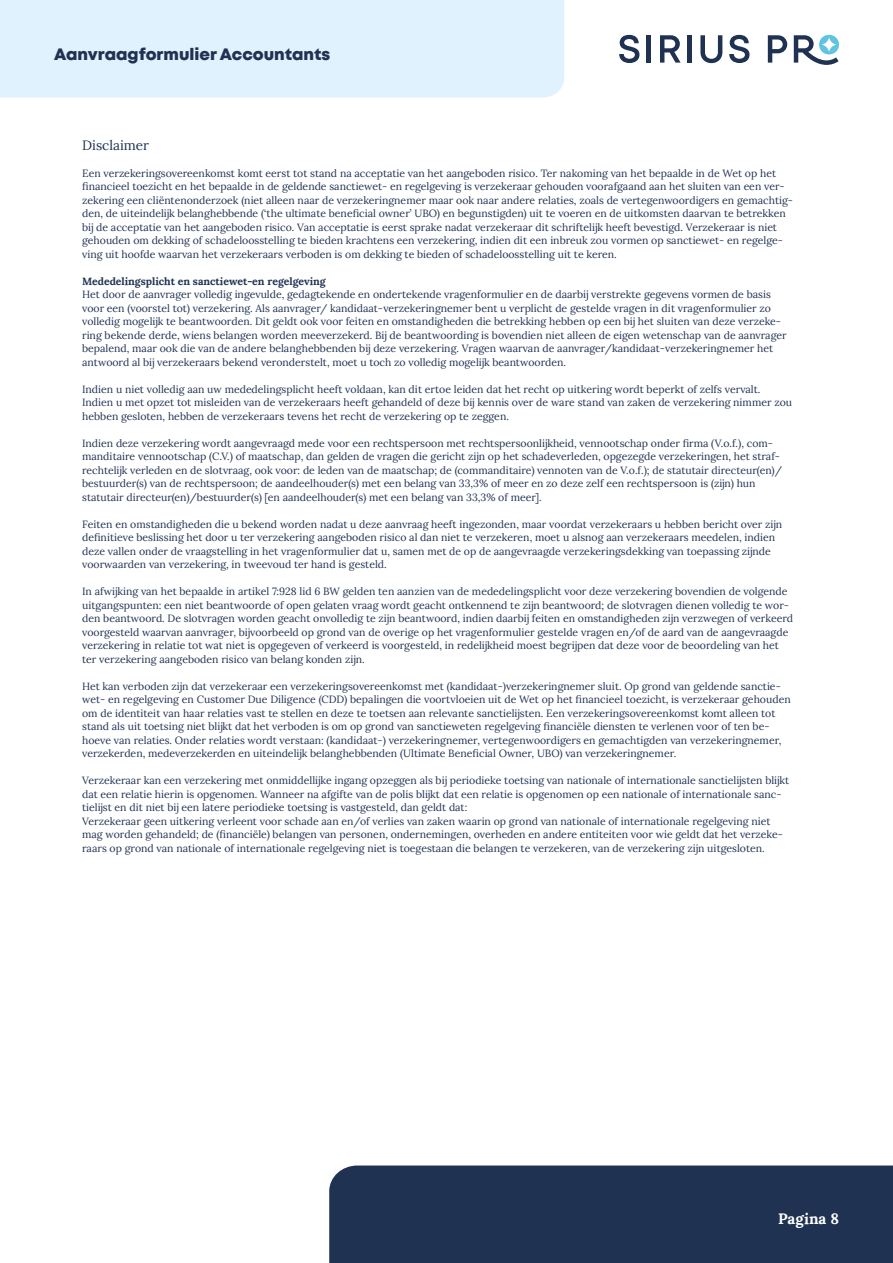
<style>
.page{position:relative;width:893px;height:1263px;background:#fff}
.page>*{position:absolute;margin:0;border:0;box-sizing:border-box;transform-origin:0 0}
.t1{font:16.5px "Mont Heavy DEMO";color:#203252}
.t2{font:700 15px "Lora";color:#fff}
.t3{font:13.5px "Lora";color:#203252}
.t4{font:10.5px/13.5px "Lora";color:#203252}
.t5{font:700 10.5px "Lora";color:#203252}
</style>
<div class="page">
<div style="left:0;top:0;width:564px;height:97px;background:#dff2fd"></div>
<svg style="left:619px;top:35px;width:20px;height:28px"></svg>
<hr style="left:647px;top:35px;width:4px;height:28px;background:#203252">
<svg style="left:660px;top:35px;width:21px;height:28px"></svg>
<div style="left:687px;top:35px;width:5px;height:28px;background:#203252"></div>
<svg style="left:700px;top:35px;width:22px;height:28px"></svg>
<svg style="left:729px;top:35px;width:20px;height:28px"></svg>
<svg style="left:768px;top:35px;width:19px;height:28px"></svg>
<svg style="left:794px;top:35px;width:45px;height:30px"></svg>
<div style="left:329px;top:1165px;width:564px;height:98px;background:#203252"></div>
<h1 class="t1" style="left:54px;top:45px;width:278px">Aanvraagformulier Accountants</h1>
<p class="t3" style="left:82px;top:135px;width:68px">Disclaimer</p>
<p class="t4" style="left:82px;top:165px;width:712px">Een verzekeringsovereenkomst komt eerst tot stand na acceptatie van het aangeboden risico. Ter nakoming van het bepaalde in de Wet op het financieel toezicht en het bepaalde in de geldende sanctiewet- en regelgeving is verzekeraar gehouden voorafgaand aan het sluiten van een ver&shy;zekering een cliëntenonderzoek (niet alleen naar de verzekeringnemer maar ook naar andere relaties, zoals de vertegenwoordigers en gemachtig&shy;den, de uiteindelijk belanghebbende (‘the ultimate beneficial owner’ UBO) en begunstigden) uit te voeren en de uitkomsten daarvan te betrekken bij de acceptatie van het aangeboden risico. Van acceptatie is eerst sprake nadat verzekeraar dit schriftelijk heeft bevestigd. Verzekeraar is niet gehouden om dekking of schadeloosstelling te bieden krachtens een verzekering, indien dit een inbreuk zou vormen op sanctiewet- en regelge&shy;ving uit hoofde waarvan het verzekeraars verboden is om dekking te bieden of schadeloosstelling uit te keren.</p>
<p class="t5" style="left:82px;top:272px;width:245px">Mededelingsplicht en sanctiewet-en regelgeving</p>
<p class="t4" style="left:82px;top:287px;width:706px">Het door de aanvrager volledig ingevulde, gedagtekende en ondertekende vragenformulier en de daarbij verstrekte gegevens vormen de basis voor een (voorstel tot) verzekering. Als aanvrager/ kandidaat-verzekeringnemer bent u verplicht de gestelde vragen in dit vragenformulier zo volledig mogelijk te beantwoorden. Dit geldt ook voor feiten en omstandigheden die betrekking hebben op een bij het sluiten van deze verzeke&shy;ring bekende derde, wiens belangen worden meeverzekerd. Bij de beantwoording is bovendien niet alleen de eigen wetenschap van de aanvrager bepalend, maar ook die van de andere belanghebbenden bij deze verzekering. Vragen waarvan de aanvrager/kandidaat-verzekeringnemer het antwoord al bij verzekeraars bekend veronderstelt, moet u toch zo volledig mogelijk beantwoorden.</p>
<p class="t4" style="left:82px;top:381px;width:711px">Indien u niet volledig aan uw mededelingsplicht heeft voldaan, kan dit ertoe leiden dat het recht op uitkering wordt beperkt of zelfs vervalt.<br>Indien u met opzet tot misleiden van de verzekeraars heeft gehandeld of deze bij kennis over de ware stand van zaken de verzekering nimmer zou hebben gesloten, hebben de verzekeraars tevens het recht de verzekering op te zeggen.</p>
<p class="t4" style="left:82px;top:435px;width:701px">Indien deze verzekering wordt aangevraagd mede voor een rechtspersoon met rechtspersoonlijkheid, vennootschap onder firma (V.o.f.), com&shy;manditaire vennootschap (C.V.) of maatschap, dan gelden de vragen die gericht zijn op het schadeverleden, opgezegde verzekeringen, het straf&shy;rechtelijk verleden en de slotvraag, ook voor: de leden van de maatschap; de (commanditaire) vennoten van de V.o.f.); de statutair directeur(en)/ bestuurder(s) van de rechtspersoon; de aandeelhouder(s) met een belang van 33,3% of meer en zo deze zelf een rechtspersoon is (zijn) hun statutair directeur(en)/bestuurder(s) [en aandeelhouder(s) met een belang van 33,3% of meer].</p>
<p class="t4" style="left:82px;top:517px;width:702px">Feiten en omstandigheden die u bekend worden nadat u deze aanvraag heeft ingezonden, maar voordat verzekeraars u hebben bericht over zijn definitieve beslissing het door u ter verzekering aangeboden risico al dan niet te verzekeren, moet u alsnog aan verzekeraars meedelen, indien deze vallen onder de vraagstelling in het vragenformulier dat u, samen met de op de aangevraagde verzekeringsdekking van toepassing zijnde voorwaarden van verzekering, in tweevoud ter hand is gesteld.</p>
<p class="t4" style="left:82px;top:584px;width:712px">In afwijking van het bepaalde in artikel 7:928 lid 6 BW gelden ten aanzien van de mededelingsplicht voor deze verzekering bovendien de volgende uitgangspunten: een niet beantwoorde of open gelaten vraag wordt geacht ontkennend te zijn beantwoord; de slotvragen dienen volledig te wor&shy;den beantwoord. De slotvragen worden geacht onvolledig te zijn beantwoord, indien daarbij feiten en omstandigheden zijn verzwegen of verkeerd voorgesteld waarvan aanvrager, bijvoorbeeld op grond van de overige op het vragenformulier gestelde vragen en/of de aard van de aangevraagde verzekering in relatie tot wat niet is opgegeven of verkeerd is voorgesteld, in redelijkheid moest begrijpen dat deze voor de beoordeling van het ter verzekering aangeboden risico van belang konden zijn.</p>
<p class="t4" style="left:82px;top:679px;width:710px">Het kan verboden zijn dat verzekeraar een verzekeringsovereenkomst met (kandidaat-)verzekeringnemer sluit. Op grond van geldende sanctie&shy;wet- en regelgeving en Customer Due Diligence (CDD) bepalingen die voortvloeien uit de Wet op het financieel toezicht, is verzekeraar gehouden om de identiteit van haar relaties vast te stellen en deze te toetsen aan relevante sanctielijsten. Een verzekeringsovereenkomst komt alleen tot stand als uit toetsing niet blijkt dat het verboden is om op grond van sanctieweten regelgeving financiële diensten te verlenen voor of ten be&shy;hoeve van relaties. Onder relaties wordt verstaan: (kandidaat-) verzekeringnemer, vertegenwoordigers en gemachtigden van verzekeringnemer, verzekerden, medeverzekerden en uiteindelijk belanghebbenden (Ultimate Beneficial Owner, UBO) van verzekeringnemer.</p>
<p class="t4" style="left:82px;top:773px;width:709px">Verzekeraar kan een verzekering met onmiddellijke ingang opzeggen als bij periodieke toetsing van nationale of internationale sanctielijsten blijkt dat een relatie hierin is opgenomen. Wanneer na afgifte van de polis blijkt dat een relatie is opgenomen op een nationale of internationale sanc&shy;tielijst en dit niet bij een latere periodieke toetsing is vastgesteld, dan geldt dat:<br>Verzekeraar geen uitkering verleent voor schade aan en/of verlies van zaken waarin op grond van nationale of internationale regelgeving niet mag worden gehandeld; de (financiële) belangen van personen, ondernemingen, overheden en andere entiteiten voor wie geldt dat het verzeke&shy;raars op grond van nationale of internationale regelgeving niet is toegestaan die belangen te verzekeren, van de verzekering zijn uitgesloten.</p>
<h2 class="t2" style="left:778px;top:1206px;width:62px">Pagina 8</h2>
</div>
